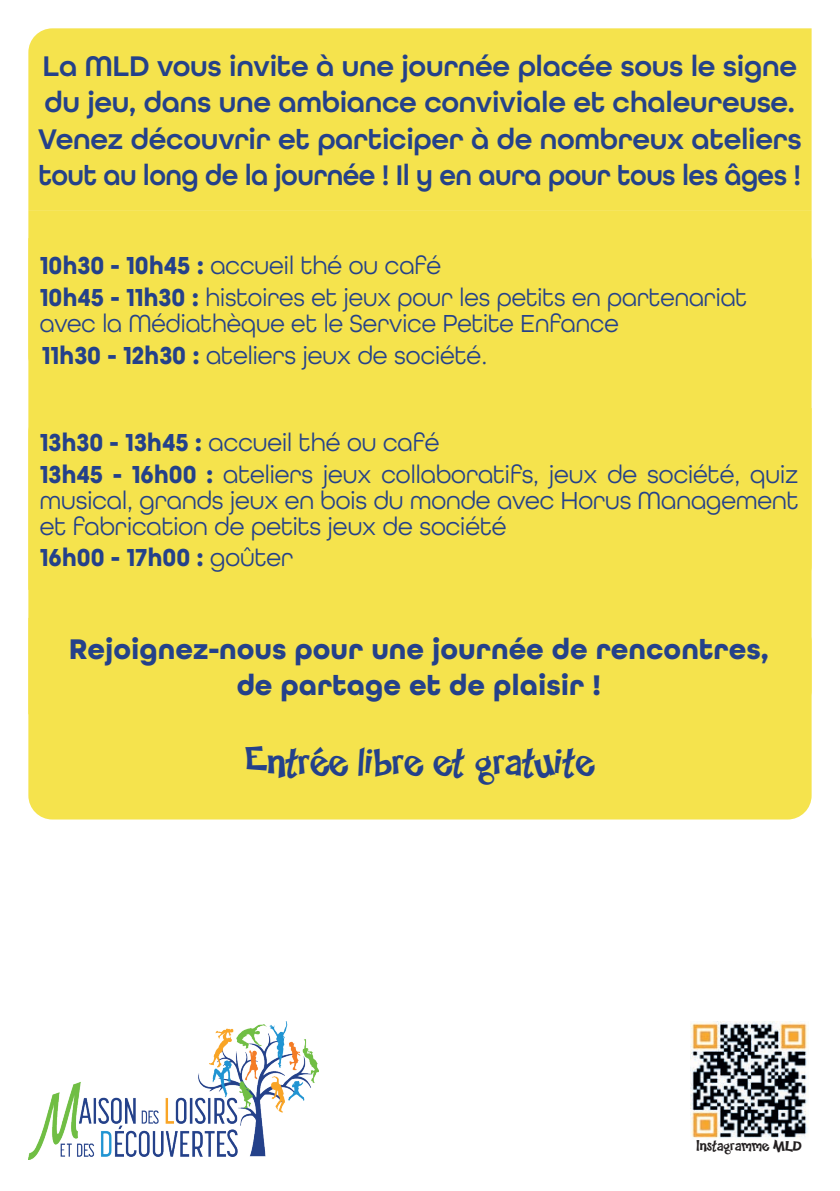
<style>
.page{position:relative;width:840px;height:1191px;background:#fff}
.page>*{position:absolute;margin:0;border:0;box-sizing:border-box;transform-origin:0 0}
.t1{font:42px "Happy Sans";color:#24418a}
.t2{font:600 30px/36px "All Round Gothic";letter-spacing:-.01em;color:#24418a}
.t3{font:700 30px/36px "All Round Gothic";color:#24418a;text-align:center}
.t4{font:26px/31.6px "All Round Gothic";color:#24418a;scale:.96 1}
.t5{font:26px/31.6px "All Round Gothic";color:#24418a;scale:.94 1}
.t6{font:700 26px "All Round Gothic";color:#24418a;scale:.96 1}
.t7{font:16px "Happy Sans";color:#231f20}
.s1{font-weight:700}
.s2{font-weight:400}
</style>
<div class="page">
<img style="left:28px;top:1021px;width:291px;height:138px">
<div style="left:28px;top:210px;width:783px;height:609px;background:#f5e34d"></div>
<div style="left:28px;top:28px;width:783px;height:182px;background:#f5e34d"></div>
<div style="left:28px;top:618px;width:783px;height:96px;background:#f5e34d"></div>
<div style="left:28px;top:408px;width:783px;height:182px;background:#f5e34d"></div>
<div style="left:28px;top:238px;width:783px;height:142px;background:#f5e34d"></div>
<img style="left:690px;top:1022px;width:117px;height:116px">
<p class="t2" style="left:38px;top:48px;width:764px">La MLD vous invite à une journée placée sous le signe du jeu, dans une ambiance conviviale et chaleureuse.<br>Venez découvrir et participer à de nombreux ateliers tout au long de la journée ! Il y en aura pour tous les âges !</p>
<p class="t4" style="left:40px;top:249px;width:738px"><span class="s1">10h30 - 10h45 :</span> accueil thé ou café<br><span class="s1">10h45 - 11h30 :</span> histoires et jeux pour les petits en partenariat</p>
<p class="t5" style="left:40px;top:307px;width:617px">avec la Médiathèque et le Service Petite Enfance<br><span class="s1">11h30 - 12h30 :</span> ateliers jeux de société.</p>
<p class="t4" style="left:40px;top:426px;width:791px"><span class="s1">13h30 - 13h45 :</span> accueil thé ou café<br><span class="s1">13h45 - 16h00 :</span> ateliers jeux collaboratifs, jeux de société, quiz</p>
<p class="t4" style="left:40px;top:486px;width:791px;line-height:26px">musical, grands jeux en bois du monde avec Horus Management et fabrication de petits jeux de société</p>
<p class="t6" style="left:40px;top:542px;width:265px">16h00 - 17h00 : <span class="s2">goûter</span></p>
<p class="t3" style="left:69px;top:631px;width:701px">Rejoignez-nous pour une journée de rencontres, de partage et de plaisir !</p>
<h1 class="t1" style="left:245px;top:736px;width:350px">Entrée libre et gratuite</h1>
<p class="t7" style="left:696px;top:1136px;width:107px">Instagramme MLD</p>
</div>
